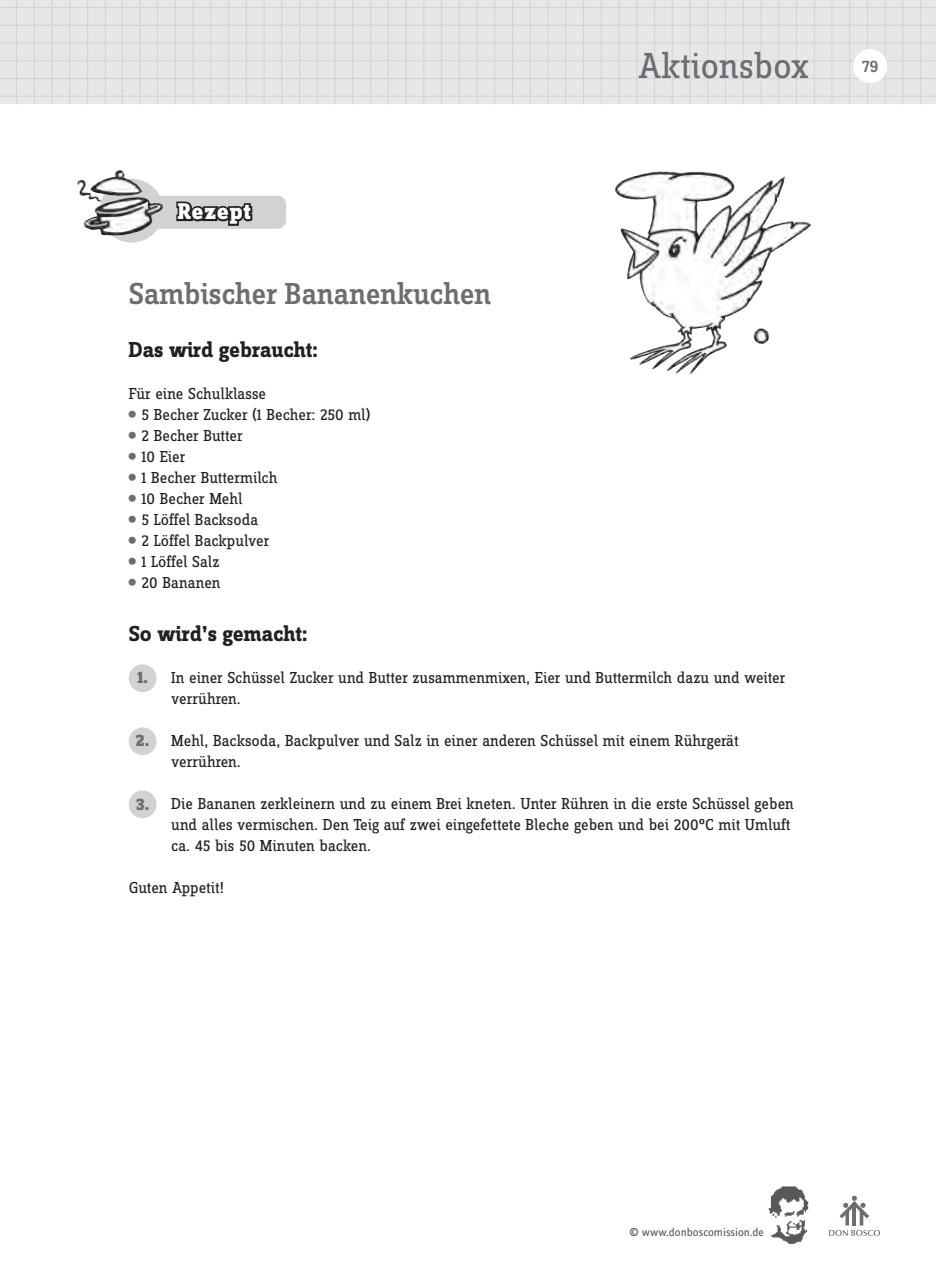
<style>
.page{position:relative;width:936px;height:1262px;background:#fff}
.page>*{position:absolute;margin:0;border:0;box-sizing:border-box;transform-origin:0 0}
.Kolumnentitel{font:37.5px "Zine Slab Dis";letter-spacing:.005em;color:#6c6d70}
.U-Spiel{font:500 31.5px "Zine Slab Dis";color:#6c6d70}
.Icon-Text{font:800 23.7px "Zine Slab Dis";letter-spacing:.03em;color:#fff}
.U3-Sowirds{font:700 22.5px "Zine Slab Dis";color:#231f20}
.t1{font:800 17.7px "Zine Slab Dis";color:#6c6d70}
.t2{font:500 17.55px "Zine Slab Dis";color:#6c6d70}
.Text-Nummeriert{font:16.5px/21px "Zine Slab Dis";letter-spacing:-.005em;color:#231f20}
.t3{font:12px "Zine Sans Dis";color:#57585a}
</style>
<div class="page">
<img style="left:768px;top:1186px;width:41px;height:58px">
<svg style="left:829px;top:1195px;width:50px;height:40px"></svg>
<svg style="left:128px;top:664px;width:29px;height:28px"></svg>
<svg style="left:128px;top:727px;width:29px;height:28px"></svg>
<svg style="left:128px;top:790px;width:29px;height:28px"></svg>
<img style="left:615px;top:171px;width:196px;height:203px">
<div style="left:148px;top:196px;width:138px;height:33px;background:#d1d2d4;border-radius:9px"></div>
<svg style="left:176px;top:201px;width:77px;height:25px"></svg>
<img style="left:77px;top:170px;width:95px;height:72px">
<div style="left:0;top:0;width:114px;height:104px;background:#e6e7e9"></div>
<hr style="left:105px;top:0;width:1px;height:104px;background:#d1d2d4">
<hr style="left:87px;top:0;width:1px;height:104px;background:#d1d2d4">
<hr style="left:69px;top:0;width:1px;height:104px;background:#d1d2d4">
<hr style="left:52px;top:0;width:1px;height:104px;background:#d1d2d4">
<hr style="left:34px;top:0;width:1px;height:104px;background:#d1d2d4">
<hr style="left:16px;top:0;width:1px;height:104px;background:#d1d2d4">
<hr style="left:0;top:0;width:1px;height:104px;background:#d1d2d4">
<hr style="left:0;top:0;width:114px;height:1px;background:#d1d2d4">
<hr style="left:0;top:7px;width:114px;height:1px;background:#d1d2d4">
<hr style="left:0;top:25px;width:114px;height:1px;background:#d1d2d4">
<hr style="left:0;top:43px;width:114px;height:1px;background:#d1d2d4">
<hr style="left:0;top:60px;width:114px;height:1px;background:#d1d2d4">
<hr style="left:0;top:78px;width:114px;height:1px;background:#d1d2d4">
<hr style="left:0;top:96px;width:114px;height:1px;background:#d1d2d4">
<div style="left:113px;top:0;width:532px;height:104px;background:#e6e7e9"></div>
<hr style="left:636px;top:0;width:1px;height:104px;background:#d1d2d4">
<hr style="left:618px;top:0;width:1px;height:104px;background:#d1d2d4">
<hr style="left:600px;top:0;width:1px;height:104px;background:#d1d2d4">
<hr style="left:583px;top:0;width:1px;height:104px;background:#d1d2d4">
<hr style="left:565px;top:0;width:1px;height:104px;background:#d1d2d4">
<hr style="left:547px;top:0;width:1px;height:104px;background:#d1d2d4">
<hr style="left:529px;top:0;width:1px;height:104px;background:#d1d2d4">
<hr style="left:512px;top:0;width:1px;height:104px;background:#d1d2d4">
<hr style="left:494px;top:0;width:1px;height:104px;background:#d1d2d4">
<hr style="left:476px;top:0;width:1px;height:104px;background:#d1d2d4">
<hr style="left:459px;top:0;width:1px;height:104px;background:#d1d2d4">
<hr style="left:441px;top:0;width:1px;height:104px;background:#d1d2d4">
<hr style="left:423px;top:0;width:1px;height:104px;background:#d1d2d4">
<hr style="left:405px;top:0;width:1px;height:104px;background:#d1d2d4">
<hr style="left:388px;top:0;width:1px;height:104px;background:#d1d2d4">
<hr style="left:370px;top:0;width:1px;height:104px;background:#d1d2d4">
<hr style="left:352px;top:0;width:1px;height:104px;background:#d1d2d4">
<hr style="left:334px;top:0;width:1px;height:104px;background:#d1d2d4">
<hr style="left:317px;top:0;width:1px;height:104px;background:#d1d2d4">
<hr style="left:299px;top:0;width:1px;height:104px;background:#d1d2d4">
<hr style="left:281px;top:0;width:1px;height:104px;background:#d1d2d4">
<hr style="left:263px;top:0;width:1px;height:104px;background:#d1d2d4">
<hr style="left:246px;top:0;width:1px;height:104px;background:#d1d2d4">
<hr style="left:228px;top:0;width:1px;height:104px;background:#d1d2d4">
<hr style="left:210px;top:0;width:1px;height:104px;background:#d1d2d4">
<hr style="left:193px;top:0;width:1px;height:104px;background:#d1d2d4">
<hr style="left:175px;top:0;width:1px;height:104px;background:#d1d2d4">
<hr style="left:157px;top:0;width:1px;height:104px;background:#d1d2d4">
<hr style="left:139px;top:0;width:1px;height:104px;background:#d1d2d4">
<hr style="left:122px;top:0;width:1px;height:104px;background:#d1d2d4">
<hr style="left:113px;top:0;width:532px;height:1px;background:#d1d2d4">
<hr style="left:113px;top:7px;width:532px;height:1px;background:#d1d2d4">
<hr style="left:113px;top:25px;width:532px;height:1px;background:#d1d2d4">
<hr style="left:113px;top:43px;width:532px;height:1px;background:#d1d2d4">
<hr style="left:113px;top:60px;width:532px;height:1px;background:#d1d2d4">
<hr style="left:113px;top:78px;width:532px;height:1px;background:#d1d2d4">
<hr style="left:113px;top:96px;width:532px;height:1px;background:#d1d2d4">
<div style="left:645px;top:0;width:290px;height:104px;background:#e6e7e9"></div>
<hr style="left:935px;top:0;width:1px;height:104px;background:#d1d2d4">
<hr style="left:920px;top:0;width:1px;height:104px;background:#d1d2d4">
<hr style="left:902px;top:0;width:1px;height:104px;background:#d1d2d4">
<hr style="left:884px;top:0;width:1px;height:104px;background:#d1d2d4">
<hr style="left:866px;top:0;width:1px;height:104px;background:#d1d2d4">
<hr style="left:849px;top:0;width:1px;height:104px;background:#d1d2d4">
<hr style="left:831px;top:0;width:1px;height:104px;background:#d1d2d4">
<hr style="left:813px;top:0;width:1px;height:104px;background:#d1d2d4">
<hr style="left:796px;top:0;width:1px;height:104px;background:#d1d2d4">
<hr style="left:778px;top:0;width:1px;height:104px;background:#d1d2d4">
<hr style="left:760px;top:0;width:1px;height:104px;background:#d1d2d4">
<hr style="left:742px;top:0;width:1px;height:104px;background:#d1d2d4">
<hr style="left:725px;top:0;width:1px;height:104px;background:#d1d2d4">
<hr style="left:707px;top:0;width:1px;height:104px;background:#d1d2d4">
<hr style="left:689px;top:0;width:1px;height:104px;background:#d1d2d4">
<hr style="left:671px;top:0;width:1px;height:104px;background:#d1d2d4">
<hr style="left:654px;top:0;width:1px;height:104px;background:#d1d2d4">
<hr style="left:645px;top:0;width:290px;height:1px;background:#d1d2d4">
<hr style="left:645px;top:7px;width:290px;height:1px;background:#d1d2d4">
<hr style="left:645px;top:25px;width:290px;height:1px;background:#d1d2d4">
<hr style="left:645px;top:43px;width:290px;height:1px;background:#d1d2d4">
<hr style="left:645px;top:60px;width:290px;height:1px;background:#d1d2d4">
<hr style="left:645px;top:78px;width:290px;height:1px;background:#d1d2d4">
<hr style="left:645px;top:96px;width:290px;height:1px;background:#d1d2d4">
<div style="left:853px;top:49px;width:34px;height:34px;background:#fff;border-radius:50%"></div>
<p class="Icon-Text" style="left:178px;top:199px;width:74px">Rezept</p>
<p class="Kolumnentitel" style="left:638px;top:48px;width:172px">Aktionsbox</p>
<p class="t2" style="left:861px;top:57px;width:18px">79</p>
<p class="U-Spiel" style="left:129px;top:277px;width:364px">Sambischer Bananenkuchen</p>
<p class="U3-Sowirds" style="left:129px;top:338px;width:191px">Das wird gebraucht:</p>
<p class="Text-Nummeriert" style="left:129px;top:383px;width:139px">Für eine Schulklasse</p>
<p class="Text-Nummeriert" style="left:141px;top:404px;width:230px">5 Becher Zucker (1 Becher: 250 ml)</p>
<p class="Text-Nummeriert" style="left:141px;top:425px;width:103px">2 Becher Butter</p>
<p class="Text-Nummeriert" style="left:141px;top:446px;width:45px">10 Eier</p>
<p class="Text-Nummeriert" style="left:141px;top:467px;width:137px">1 Becher Buttermilch</p>
<p class="Text-Nummeriert" style="left:141px;top:488px;width:102px">10 Becher Mehl</p>
<p class="Text-Nummeriert" style="left:141px;top:509px;width:118px">5 Löffel Backsoda</p>
<p class="Text-Nummeriert" style="left:141px;top:530px;width:129px">2 Löffel Backpulver</p>
<p class="Text-Nummeriert" style="left:141px;top:551px;width:79px">1 Löffel Salz</p>
<p class="Text-Nummeriert" style="left:141px;top:572px;width:81px">20 Bananen</p>
<p class="U3-Sowirds" style="left:129px;top:622px;width:180px">So wird’s gemacht:</p>
<p class="t1" style="left:137px;top:668px;width:12px">1.</p>
<p class="Text-Nummeriert" style="left:171px;top:668px;width:615px">In einer Schüssel Zucker und Butter zusammenmixen, Eier und Buttermilch dazu und weiter verrühren.</p>
<p class="t1" style="left:136px;top:731px;width:15px">2.</p>
<p class="Text-Nummeriert" style="left:171px;top:731px;width:569px">Mehl, Backsoda, Backpulver und Salz in einer anderen Schüssel mit einem Rührgerät verrühren.</p>
<p class="t1" style="left:136px;top:794px;width:15px">3.</p>
<p class="Text-Nummeriert" style="left:171px;top:794px;width:624px">Die Bananen zerkleinern und zu einem Brei kneten. Unter Rühren in die erste Schüssel geben und alles vermischen. Den Teig auf zwei eingefettete Bleche geben und bei 200°C mit Umluft ca. 45 bis 50 Minuten backen.</p>
<p class="Text-Nummeriert" style="left:129px;top:878px;width:97px">Guten Appetit!</p>
<p class="t3" style="left:629px;top:1226px;width:136px">© www.donboscomission.de</p>
</div>
